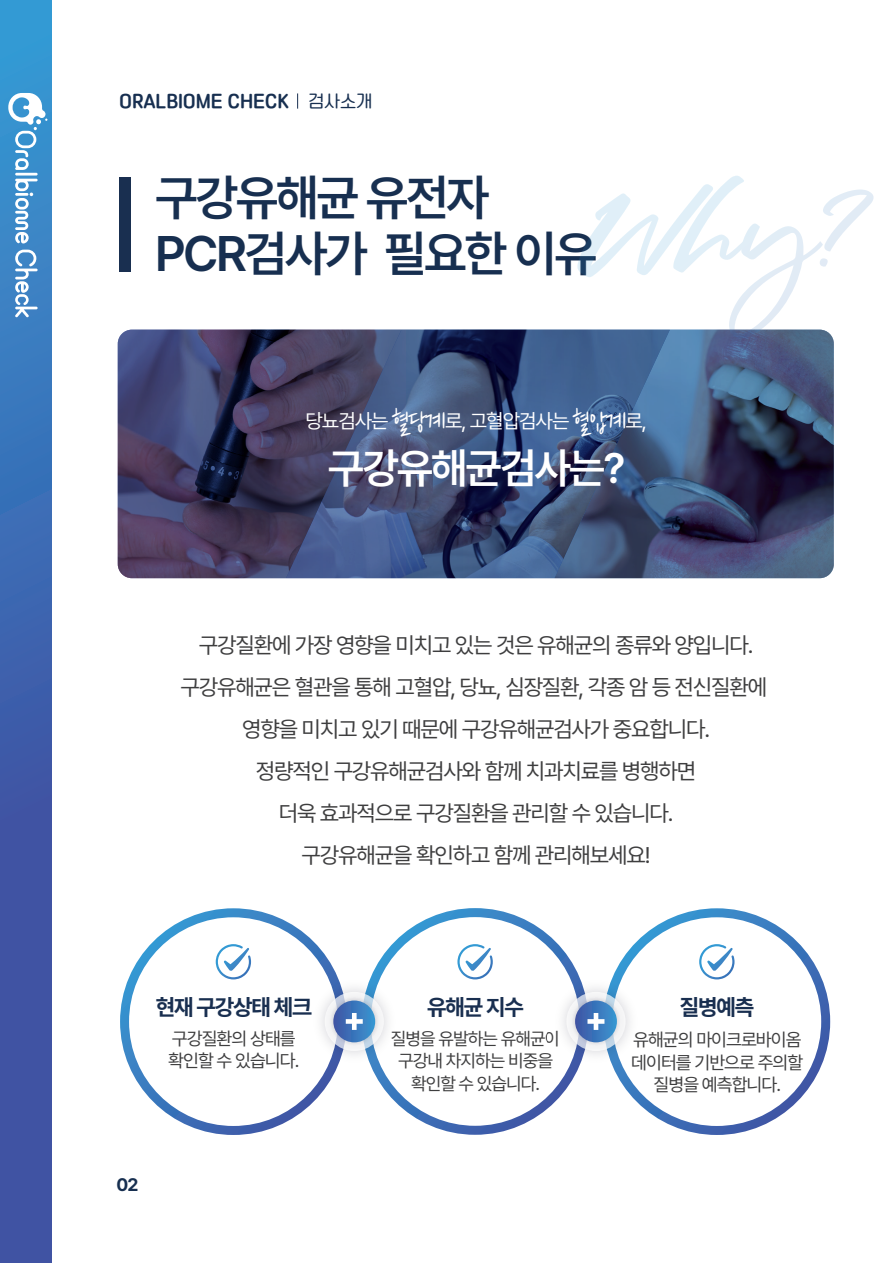
<style>
.page{position:relative;width:893px;height:1263px;background:#fff}
.page>*{position:absolute;margin:0;border:0;box-sizing:border-box;transform-origin:0 0}
.t1{font:600 49.5px/55.5px "Pretendard";letter-spacing:-.05em;color:#172f50}
.t2{font:600 42.3px "Pretendard";letter-spacing:-.05em;color:#fff}
.t3{font:22.5px/42px "Pretendard";letter-spacing:-.05em;color:#3e3e3f;text-align:center}
.t4{font:700 22.5px "Pretendard";letter-spacing:-.05em;color:#192f50}
.t5{font:20.25px "Pretendard";letter-spacing:-.05em;color:#fff}
.t6{font:18.3px/22.5px "Pretendard";letter-spacing:-.05em;color:#3e3e3f}
.t7{font:18px/22.5px "Pretendard";letter-spacing:-.05em;color:#3e3e3f;text-align:center}
.t8{font:700 18px "Pretendard";color:#172f50}
.t9{font:16.5px "TT Omni Gulim H";letter-spacing:-.01em;color:#172f50}
.s1{font-family:"TT Omni Gulim M"}
.s2{font-family:"Cafe 24 Shiningstar";font-size:29.7px}
</style>
<div class="page">
<svg style="left:118px;top:330px;width:716px;height:248px;background:#3f4b71"></svg>
<svg style="left:297px;top:93px;width:1px;height:16px"></svg>
<svg style="left:577px;top:176px;width:296px;height:163px"></svg>
<div style="left:119px;top:177px;width:12px;height:94px;background:#192f50"></div>
<div style="left:120px;top:908px;width:227px;height:227px;border:9px solid #fff;border-radius:50%"></div>
<svg style="left:216px;top:944px;width:35px;height:35px"></svg>
<div style="left:362px;top:908px;width:226px;height:227px;border:9px solid #fff;border-radius:50%"></div>
<svg style="left:457px;top:944px;width:36px;height:35px"></svg>
<div style="left:603px;top:908px;width:227px;height:227px;border:9px solid #fff;border-radius:50%"></div>
<svg style="left:699px;top:944px;width:35px;height:35px"></svg>
<img style="left:321px;top:972px;width:67px;height:98px">
<div style="left:325px;top:992px;width:59px;height:59px;background:#f6f6f7;border-radius:50%"></div>
<img style="left:327px;top:994px;width:55px;height:55px">
<svg style="left:333px;top:1000px;width:42px;height:42px"></svg>
<svg style="left:346px;top:1013px;width:17px;height:17px"></svg>
<img style="left:563px;top:972px;width:67px;height:98px">
<div style="left:566px;top:992px;width:60px;height:59px;background:#f6f6f7;border-radius:50%"></div>
<img style="left:569px;top:994px;width:55px;height:55px">
<svg style="left:575px;top:1000px;width:42px;height:42px"></svg>
<svg style="left:587px;top:1013px;width:17px;height:17px"></svg>
<svg style="left:0;top:0;width:51px;height:1263px;background:#3c67b1"></svg>
<hr style="left:15px;top:173px;width:23px;height:3px;background:#fff">
<svg style="left:15px;top:179px;width:23px;height:65px"></svg>
<svg style="left:15px;top:250px;width:23px;height:67px"></svg>
<svg style="left:8px;top:93px;width:39px;height:77px"></svg>
<p class="t9" style="left:119px;top:93px;width:254px">ORALBIOME CHECK <span class="s1">검사소개</span></p>
<h1 class="t1" style="left:155px;top:168px;width:443px">구강유해균 유전자<br>PCR검사가 필요한 이유</h1>
<p class="t5" style="left:305px;top:407px;width:343px">당뇨검사는 <span class="s2">혈당계</span>로, 고혈압검사는 <span class="s2">혈압계</span>로,</p>
<h2 class="t2" style="left:328px;top:438px;width:299px">구강유해균검사는?</h2>
<p class="t3" style="left:180px;top:624px;width:588px">구강질환에 가장 영향을 미치고 있는 것은 유해균의 종류와 양입니다. 구강유해균은 혈관을 통해 고혈압, 당뇨, 심장질환, 각종 암 등 전신질환에 영향을 미치고 있기 때문에 구강유해균검사가 중요합니다.<br>정량적인 구강유해균검사와 함께 치과치료를 병행하면<br>더욱 효과적으로 구강질환을 관리할 수 있습니다.<br>구강유해균을 확인하고 함께 관리해보세요!</p>
<p class="t4" style="left:156px;top:991px;width:157px">현재 구강상태 체크</p>
<p class="t6" style="left:168px;top:1026px;width:133px">구강질환의 상태를 확인할 수 있습니다.</p>
<p class="t8" style="left:117px;top:1171px;width:23px">02</p>
<p class="t4" style="left:427px;top:991px;width:98px">유해균 지수</p>
<p class="t7" style="left:391px;top:1026px;width:171px">질병을 유발하는 유해균이 구강내 차지하는 비중을 확인할 수 있습니다.</p>
<p class="t4" style="left:680px;top:991px;width:76px">질병예측</p>
<p class="t6" style="left:631px;top:1028px;width:174px;text-align:center">유해균의 마이크로바이옴 데이터를 기반으로 주의할 질병을 예측합니다.</p>
</div>
